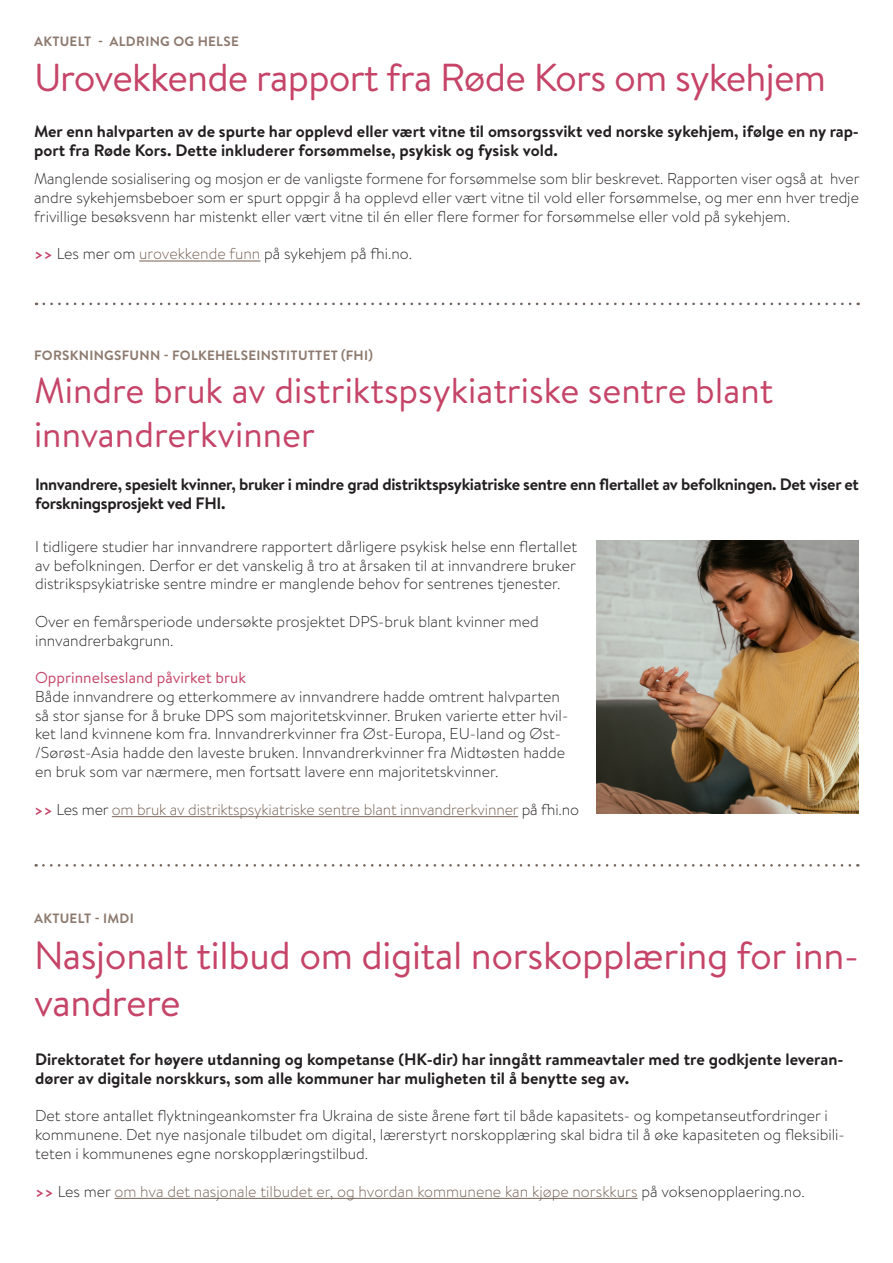
<style>
.page{position:relative;width:893px;height:1263px;background:#fff}
.page>*{position:absolute;margin:0;border:0;box-sizing:border-box;transform-origin:0 0}
.Overtittel_nyhetsbrev_sf{font:39px/46.8px "Brandon Text";letter-spacing:-.015em;color:#c54468}
.Overtittel_nyhetsbrev_sf-2{font:36px/43.2px "Brandon Text";color:#c54468}
.Brandon_ny_Ingress_nyhetsbrev_sf{font:700 16.5px/18.8px "Brandon Text";letter-spacing:-.01em;color:#231f20}
.FHI_ingress_uten_linje{font:700 16.5px/18.8px "Brandon Text";color:#231f20}
.None_brødtekst_SFf{font:300 15.75px/18.8px "Brandon Text";color:#231f20}
.Brandon_ny_Brødtekst_nyhetsbrev_sf{font:300 15.75px/18.8px "Brandon Text";color:#231f20;text-align:justify}
.Brandon_ny_Ingress_nyhetsbrev_sf-2{font:300 15.75px/18.9px "Brandon Text";color:#231f20}
.Brandon_ny_Ingress_nyhetsbrev_sf-3{font:300 15.75px "Brandon Text";color:#746053}
.None_brødtekst_SFf-2{font:300 15.75px "Brandon Text";letter-spacing:-.01em;color:#746053}
.None_brødtekst_SFf-3{font:15.75px "Brandon Text";color:#c54468}
.Overtittel_nyhetsbrev_sf-3{font:700 13.5px "Brandon Text";letter-spacing:.02em;color:#8d7a6f}
.s1{font-weight:700;color:#c54468}
.s2{color:#746053}
.s3{color:#231f20}
</style>
<div class="page">
<hr style="left:139px;top:261px;width:121px;height:1px;background:#746053">
<svg style="left:44px;top:303px;width:815px;height:2px"></svg>
<hr style="left:115px;top:1198px;width:523px;height:1px;background:#746053">
<img style="left:597px;top:541px;width:262px;height:272px">
<svg style="left:43px;top:864px;width:815px;height:3px"></svg>
<hr style="left:112px;top:816px;width:406px;height:1px;background:#746053">
<p class="Overtittel_nyhetsbrev_sf-3" style="left:34px;top:32px;width:206px">AKTUELT - ALDRING OG HELSE</p>
<p class="Overtittel_nyhetsbrev_sf" style="left:34px;top:52px;width:793px">Urovekkende rapport fra Røde Kors om sykehjem</p>
<p class="FHI_ingress_uten_linje" style="left:34px;top:122px;width:826px">Mer enn halvparten av de spurte har opplevd eller vært vitne til omsorgssvikt ved norske sykehjem, ifølge en ny rap&shy;port fra Røde Kors. Dette inkluderer forsømmelse, psykisk og fysisk vold.</p>
<p class="Brandon_ny_Brødtekst_nyhetsbrev_sf" style="left:34px;top:169px;width:827px">Manglende sosialisering og mosjon er de vanligste formene for forsømmelse som blir beskrevet. Rapporten viser også at hver andre sykehjemsbeboer som er spurt oppgir å ha opplevd eller vært vitne til vold eller forsømmelse, og mer enn hver tredje frivillige besøksvenn har mistenkt eller vært vitne til én eller flere former for forsømmelse eller vold på sykehjem.</p>
<p class="Brandon_ny_Brødtekst_nyhetsbrev_sf" style="left:34px;top:244px;width:380px"><span class="s1">&gt;&gt;</span> Les mer om <span class="s2">urovekkende funn</span> på sykehjem på fhi.no.</p>
<p class="Overtittel_nyhetsbrev_sf-3" style="left:34px;top:346px;width:340px">FORSKNINGSFUNN - FOLKEHELSEINSTITUTTET (FHI)</p>
<p class="Overtittel_nyhetsbrev_sf-2" style="left:34px;top:368px;width:741px">Mindre bruk av distriktspsykiatriske sentre blant innvandrerkvinner</p>
<p class="Brandon_ny_Ingress_nyhetsbrev_sf" style="left:35px;top:475px;width:825px">Innvandrere, spesielt kvinner, bruker i mindre grad distriktspsykiatriske sentre enn flertallet av befolkningen. Det viser et forskningsprosjekt ved FHI.</p>
<p class="None_brødtekst_SFf" style="left:35px;top:536px;width:543px;text-align:justify">I tidligere studier har innvandrere rapportert dårligere psykisk helse enn flertallet av befolkningen. Derfor er det vanskelig å tro at årsaken til at innvandrere bruker distrikspsykiatriske sentre mindre er manglende behov for sentrenes tjenester.</p>
<p class="None_brødtekst_SFf" style="left:35px;top:611px;width:505px">Over en femårsperiode undersøkte prosjektet DPS-bruk blant kvinner med innvandrerbakgrunn.</p>
<p class="None_brødtekst_SFf-3" style="left:35px;top:667px;width:212px">Opprinnelsesland påvirket bruk</p>
<p class="None_brødtekst_SFf" style="left:35px;top:686px;width:535px">Både innvandrere og etterkommere av innvandrere hadde omtrent halvparten så stor sjanse for å bruke DPS som majoritetskvinner. Bruken varierte etter hvil&shy;ket land kvinnene kom fra. Innvandrerkvinner fra Øst-Europa, EU-land og Øst-/Sørøst-Asia hadde den laveste bruken. Innvandrerkvinner fra Midtøsten hadde en bruk som var nærmere, men fortsatt lavere enn majoritetskvinner.</p>
<p class="None_brødtekst_SFf-2" style="left:34px;top:799px;width:546px"><span class="s1">&gt;&gt;</span> <span class="s3">Les mer</span> om bruk av distriktspsykiatriske sentre blant innvandrerkvinner <span class="s3">på fhi.no</span></p>
<p class="Overtittel_nyhetsbrev_sf-3" style="left:34px;top:908px;width:101px">AKTUELT - IMDI</p>
<p class="Overtittel_nyhetsbrev_sf" style="left:34px;top:931px;width:826px">Nasjonalt tilbud om digital norskopplæring for inn&shy;vandrere</p>
<p class="Brandon_ny_Ingress_nyhetsbrev_sf" style="left:35px;top:1049px;width:810px">Direktoratet for høyere utdanning og kompetanse (HK-dir) har inngått rammeavtaler med tre godkjente leveran&shy;dører av digitale norskkurs, som alle kommuner har muligheten til å benytte seg av.</p>
<p class="Brandon_ny_Ingress_nyhetsbrev_sf-2" style="left:35px;top:1106px;width:811px">Det store antallet flyktningeankomster fra Ukraina de siste årene ført til både kapasitets- og kompetanseutfordringer i kommunene. Det nye nasjonale tilbudet om digital, lærerstyrt norskopplæring skal bidra til å øke kapasiteten og fleksibili&shy;teten i kommunenes egne norskopplæringstilbud.</p>
<p class="Brandon_ny_Ingress_nyhetsbrev_sf-3" style="left:35px;top:1180px;width:771px"><span class="s1">&gt;&gt;</span> <span class="s3">Les mer</span> om hva det nasjonale tilbudet er, og hvordan kommunene kan kjøpe norskkurs <span class="s3">på voksenopplaering.no.</span></p>
</div>
